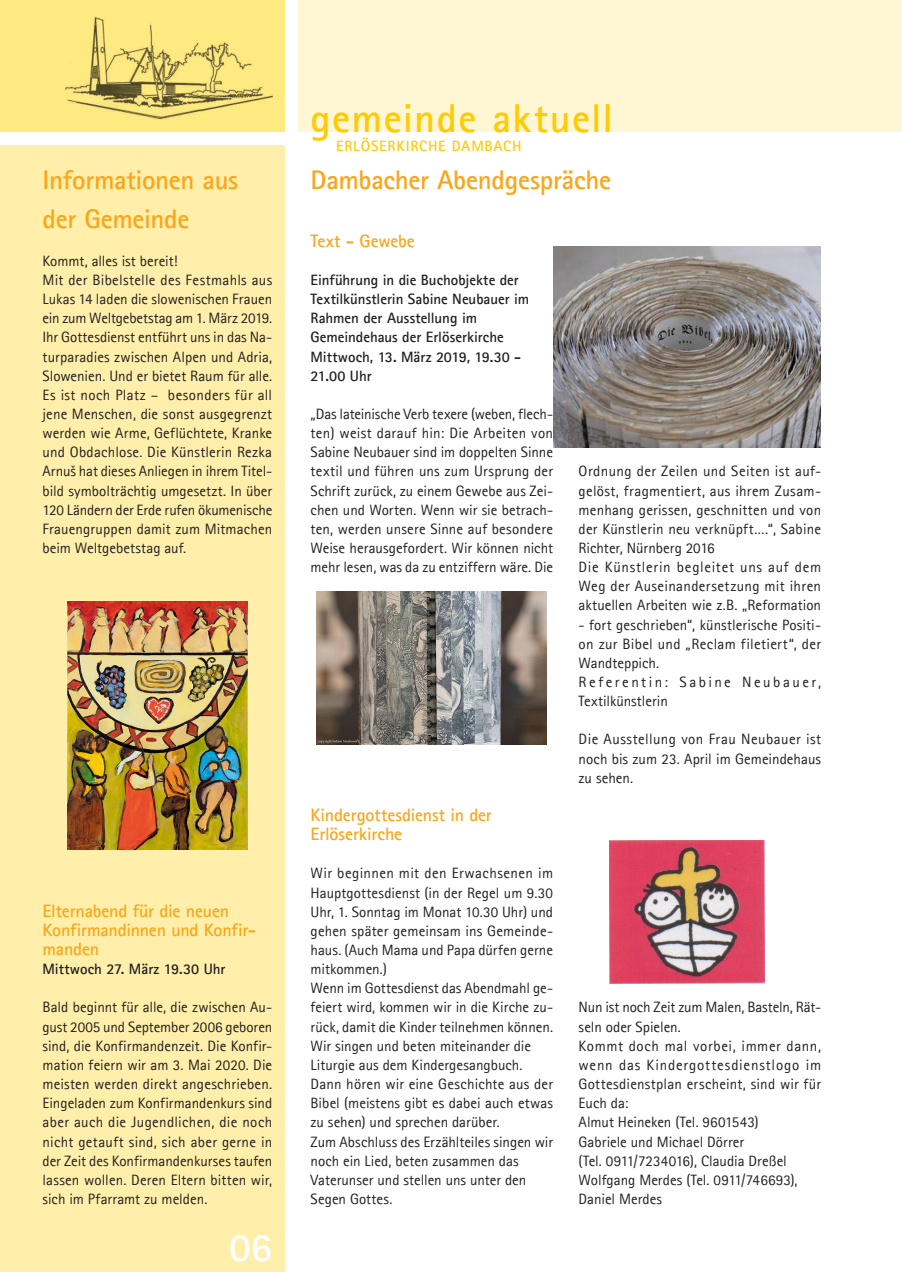
<style>
.page{position:relative;width:902px;height:1272px;background:#fff}
.page>*{position:absolute;margin:0;border:0;box-sizing:border-box;transform-origin:0 0}
.t1{font:700 40.5px "Agfa Rotis Sans Serif";letter-spacing:.035em;color:#ffcb04}
._1_überschrift_groß{font:700 40.5px "Agfa Rotis Sans Serif";color:#fff}
._1_überschrift_groß-2{font:700 27px/38.2px "Agfa Rotis Sans Serif";letter-spacing:-.01em;color:#faa61a}
._3_überschrift_klein{font:700 18px/19.2px "Agfa Rotis Sans Serif";letter-spacing:-.01em;color:#faa61a}
._5a_fließtext_normal{font:15px/19.2px "Agfa Rotis Sans Serif";color:#231f20;text-align:justify}
._2_unterüberschrift{font:700 15px/19.2px "Agfa Rotis Sans Serif";letter-spacing:-.005em;color:#231f20}
._5a_fließtext_normal-2{font:15px/19.2px "Agfa Rotis Sans Serif";letter-spacing:.16em;color:#231f20}
._3_überschrift_klein-2{font:700 15px "Agfa Rotis Sans Serif";letter-spacing:-.005em;color:#231f20}
.t2{font:700 15px "Agfa Rotis Sans Serif";letter-spacing:.055em;color:#ffcb04}
</style>
<div class="page">
<hr style="left:897px;top:0;width:4px;height:132px;background:#fff6d3">
<div style="left:298px;top:0;width:599px;height:132px;background:#fff6d3"></div>
<div style="left:0;top:0;width:285px;height:132px;background:#ffe981"></div>
<div style="left:0;top:145px;width:285px;height:1126px;background:#ffefaa"></div>
<img style="left:65px;top:17px;width:207px;height:102px">
<img style="left:553px;top:247px;width:267px;height:200px">
<img style="left:317px;top:591px;width:229px;height:153px">
<img style="left:68px;top:601px;width:179px;height:248px">
<img style="left:609px;top:840px;width:155px;height:143px">
<p class="_1_überschrift_groß-2" style="left:43px;top:160px;width:197px">Informationen aus der Gemeinde</p>
<p class="_5a_fließtext_normal" style="left:43px;top:251px;width:136px">Kommt, alles ist bereit!</p>
<p class="_5a_fließtext_normal" style="left:43px;top:270px;width:231px">Mit der Bibelstelle des Festmahls aus Lukas 14 laden die slowenischen Frauen ein zum Weltgebetstag am 1. März 2019.<br>Ihr Gottesdienst entführt uns in das Na&shy;turparadies zwischen Alpen und Adria, Slowenien. Und er bietet Raum für alle.<br>Es ist noch Platz – besonders für all jene Menschen, die sonst ausgegrenzt werden wie Arme, Geflüchtete, Kranke und Obdachlose. Die Künstlerin Rezka Arnuš hat dieses Anliegen in ihrem Titel&shy;bild symbolträchtig umgesetzt. In über 120 Ländern der Erde rufen ökumenische Frauengruppen damit zum Mitmachen beim Weltgebetstag auf.</p>
<p class="_3_überschrift_klein" style="left:43px;top:900px;width:215px">Elternabend für die neuen<br>Konfirmandinnen und Konfir&shy;manden</p>
<p class="_3_überschrift_klein-2" style="left:43px;top:959px;width:184px">Mittwoch 27. März 19.30 Uhr</p>
<p class="_5a_fließtext_normal" style="left:43px;top:997px;width:231px">Bald beginnt für alle, die zwischen Au&shy;gust 2005 und September 2006 geboren sind, die Konfirmandenzeit. Die Konfir&shy;mation feiern wir am 3. Mai 2020. Die meisten werden direkt angeschrieben.<br>Eingeladen zum Konfirmandenkurs sind aber auch die Jugendlichen, die noch nicht getauft sind, sich aber gerne in der Zeit des Konfirmandenkurses taufen lassen wollen. Deren Eltern bitten wir, sich im Pfarramt zu melden.</p>
<p class="_1_überschrift_groß" style="left:229px;top:1221px;width:45px">06</p>
<h1 class="t1" style="left:310px;top:92px;width:304px">gemeinde aktuell</h1>
<p class="t2" style="left:336px;top:136px;width:187px">ERLÖSERKIRCHE DAMBACH</p>
<p class="_1_überschrift_groß-2" style="left:310px;top:160px;width:302px">Dambacher Abendgespräche</p>
<p class="_3_überschrift_klein" style="left:310px;top:231px;width:106px">Text - Gewebe</p>
<p class="_2_unterüberschrift" style="left:310px;top:270px;width:220px">Einführung in die Buchobjekte der<br>Textilkünstlerin Sabine Neubauer im<br>Rahmen der Ausstellung im</p>
<p class="_2_unterüberschrift" style="left:310px;top:327px;width:195px">Gemeindehaus der Erlöserkirche</p>
<p class="_2_unterüberschrift" style="left:310px;top:346px;width:212px">Mittwoch, 13. März 2019, 19.30 -<br>21.00 Uhr</p>
<p class="_5a_fließtext_normal" style="left:310px;top:404px;width:244px">„Das lateinische Verb texere (weben, flech&shy;ten) weist darauf hin: Die Arbeiten von Sabine Neubauer sind im doppelten Sinne textil und führen uns zum Ursprung der Schrift zurück, zu einem Gewebe aus Zei&shy;chen und Worten. Wenn wir sie betrach&shy;ten, werden unsere Sinne auf besondere Weise herausgefordert. Wir können nicht mehr lesen, was da zu entziffern wäre. Die</p>
<p class="_3_überschrift_klein" style="left:310px;top:805px;width:183px">Kindergottesdienst in der<br>Erlöserkirche</p>
<p class="_5a_fließtext_normal" style="left:310px;top:863px;width:244px">Wir beginnen mit den Erwachsenen im Hauptgottesdienst (in der Regel um 9.30<br>Uhr, 1. Sonntag im Monat 10.30 Uhr) und gehen später gemeinsam ins Gemeinde&shy;haus. (Auch Mama und Papa dürfen gerne mitkommen.)</p>
<p class="_5a_fließtext_normal" style="left:310px;top:978px;width:244px">Wenn im Gottesdienst das Abendmahl ge&shy;feiert wird, kommen wir in die Kirche zu&shy;rück, damit die Kinder teilnehmen können.</p>
<p class="_5a_fließtext_normal" style="left:310px;top:1035px;width:222px">Wir singen und beten miteinander die</p>
<p class="_5a_fließtext_normal" style="left:310px;top:1055px;width:213px">Liturgie aus dem Kindergesangbuch.</p>
<p class="_5a_fließtext_normal" style="left:310px;top:1074px;width:244px">Dann hören wir eine Geschichte aus der Bibel (meistens gibt es dabei auch etwas zu sehen) und sprechen darüber.</p>
<p class="_5a_fließtext_normal" style="left:310px;top:1131px;width:244px">Zum Abschluss des Erzählteiles singen wir noch ein Lied, beten zusammen das</p>
<p class="_5a_fließtext_normal" style="left:310px;top:1169px;width:217px">Vaterunser und stellen uns unter den</p>
<p class="_5a_fließtext_normal" style="left:310px;top:1189px;width:83px">Segen Gottes.</p>
<p class="_5a_fließtext_normal" style="left:578px;top:461px;width:244px">Ordnung der Zeilen und Seiten ist auf&shy;gelöst, fragmentiert, aus ihrem Zusam&shy;menhang gerissen, geschnitten und von der Künstlerin neu verknüpft….“, Sabine Richter, Nürnberg 2016</p>
<p class="_5a_fließtext_normal" style="left:578px;top:557px;width:244px">Die Künstlerin begleitet uns auf dem Weg der Auseinandersetzung mit ihren aktuellen Arbeiten wie z.B. „Reformation</p>
<p class="_5a_fließtext_normal" style="left:578px;top:615px;width:244px">- fort geschrieben“, künstlerische Positi&shy;on zur Bibel und „Reclam filetiert“, der Wandteppich.</p>
<p class="_5a_fließtext_normal-2" style="left:578px;top:672px;width:244px">Referentin: Sabine Neubauer,<br>Textilkünstlerin</p>
<p class="_5a_fließtext_normal" style="left:578px;top:729px;width:244px">Die Ausstellung von Frau Neubauer ist noch bis zum 23. April im Gemeindehaus zu sehen.</p>
<p class="_5a_fließtext_normal" style="left:578px;top:997px;width:244px">Nun ist noch Zeit zum Malen, Basteln, Rät&shy;seln oder Spielen.</p>
<p class="_5a_fließtext_normal" style="left:578px;top:1035px;width:244px">Kommt doch mal vorbei, immer dann, wenn das Kindergottesdienstlogo im Gottesdienstplan erscheint, sind wir für Euch da:</p>
<p class="_5a_fließtext_normal" style="left:578px;top:1112px;width:182px">Almut Heineken (Tel. 9601543)</p>
<p class="_5a_fließtext_normal" style="left:578px;top:1131px;width:167px">Gabriele und Michael Dörrer</p>
<p class="_5a_fließtext_normal" style="left:578px;top:1150px;width:210px">(Tel. 0911/7234016), Claudia Dreßel</p>
<p class="_5a_fließtext_normal" style="left:578px;top:1169px;width:220px">Wolfgang Merdes (Tel. 0911/746693),</p>
<p class="_5a_fließtext_normal" style="left:578px;top:1189px;width:85px">Daniel Merdes</p>
</div>
